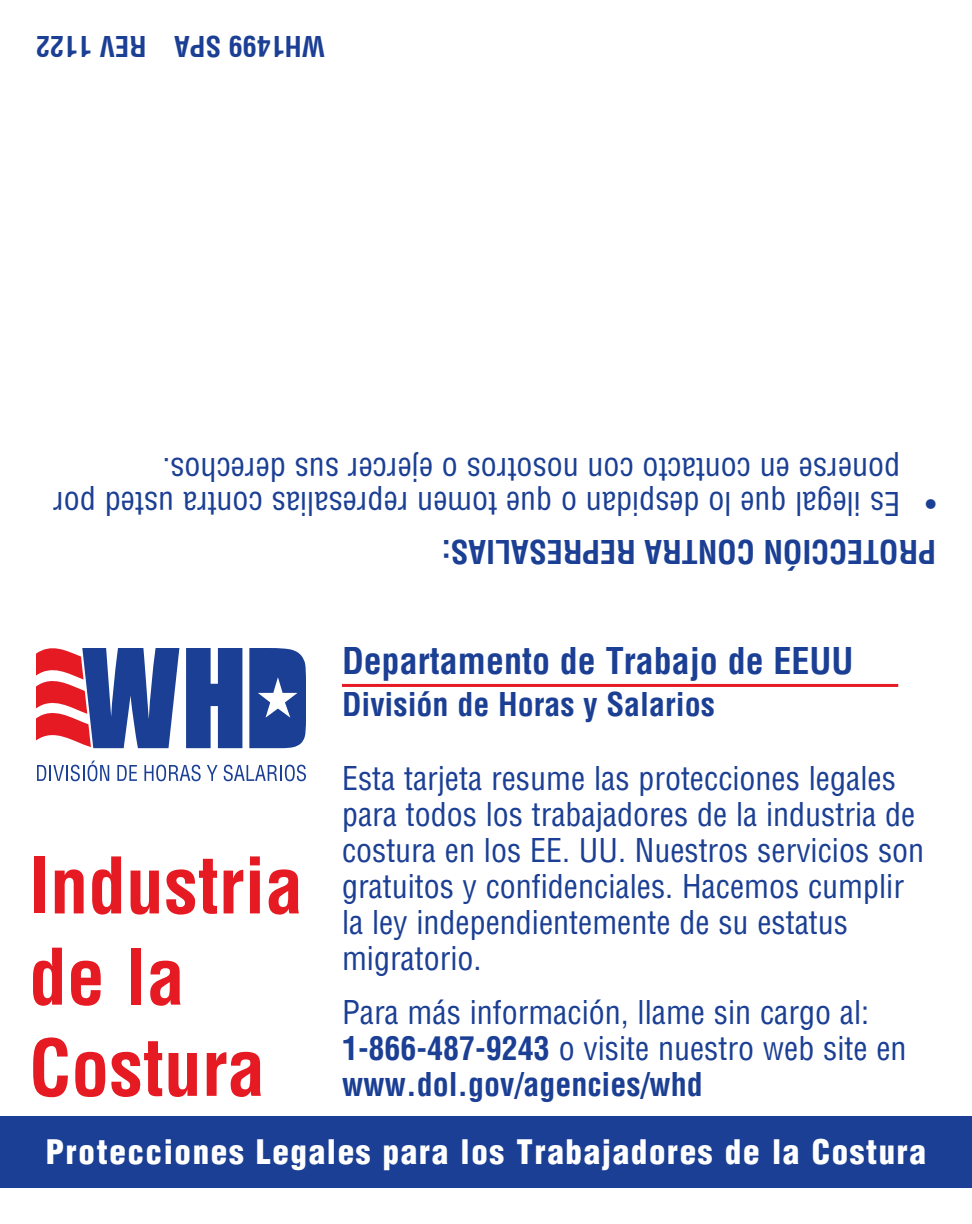
<style>
.page{position:relative;width:972px;height:1224px;background:#fff}
.page>*{position:absolute;margin:0;border:0;box-sizing:border-box;transform-origin:0 0}
.t1{font:700 condensed 76px/91.2px "Helvetica LT Std";color:#e51a23}
.t2{font:700 condensed 36px "Helvetica LT Std";color:#1b3f94}
.t3{font:900 condensed 32.8px "Helvetica LT Std";letter-spacing:.05em;color:#fff}
.t4{font:condensed 32px/36px "Helvetica LT Std";color:#1b3f94}
.Paragraph_Style_2{font:700 condensed 32px "Helvetica LT Std";color:#1b3f94}
.t5{font:700 condensed 28px "Helvetica LT Std";color:#1b3f94}
.s1{font-weight:700}
</style>
<div class="page">
<div style="left:0;top:1116px;width:972px;height:72px;background:#1b3f94"></div>
<hr style="left:342px;top:684px;width:556px;height:3px;background:#e51a23">
<svg style="left:37px;top:761px;width:72px;height:20px"></svg>
<svg style="left:117px;top:765px;width:20px;height:16px"></svg>
<svg style="left:144px;top:765px;width:10px;height:16px"></svg>
<svg style="left:156px;top:765px;width:10px;height:16px"></svg>
<svg style="left:169px;top:765px;width:32px;height:16px"></svg>
<svg style="left:207px;top:765px;width:11px;height:16px"></svg>
<svg style="left:224px;top:765px;width:58px;height:16px"></svg>
<svg style="left:285px;top:765px;width:10px;height:16px"></svg>
<svg style="left:297px;top:765px;width:9px;height:16px"></svg>
<svg style="left:186px;top:648px;width:56px;height:100px;background:#32529e"></svg>
<svg style="left:249px;top:648px;width:57px;height:100px;background:#3857a1"></svg>
<svg style="left:36px;top:648px;width:143px;height:100px"></svg>
<p class="t5" style="left:146px;top:64px;width:112px;rotate:-180deg">REV 1122</p>
<p class="t5" style="left:325px;top:64px;width:152px;rotate:-180deg">WH1499 SPA</p>
<p class="t4" style="left:900px;top:488px;width:739px;rotate:-180deg">ponerse en contacto con nosotros o ejercer sus derechos.</p>
<p class="t4" style="left:900px;top:522px;width:848px;rotate:-180deg">Es ilegal que lo despidan o que tomen represalias contra usted por</p>
<p class="t4" style="left:936px;top:522px;width:12px;rotate:-180deg">•</p>
<p class="Paragraph_Style_2" style="left:936px;top:572px;width:496px;rotate:-180deg">PROTECCIÓN CONTRA REPRESALIAS:</p>
<p class="t1" style="left:29px;top:840px;width:276px">Industria de la<br>Costura</p>
<p class="t2" style="left:342px;top:638px;width:513px">Departamento de Trabajo de EEUU</p>
<p class="Paragraph_Style_2" style="left:342px;top:684px;width:374px">División de Horas y Salarios</p>
<p class="t4" style="left:342px;top:760px;width:584px">Esta tarjeta resume las protecciones legales para todos los trabajadores de la industria de costura en los EE. UU. Nuestros servicios son gratuitos y confidenciales. Hacemos cumplir la ley independientemente de su estatus migratorio.</p>
<p class="t4" style="left:342px;top:994px;width:566px">Para más información, llame sin cargo al:<br><span class="s1">1-866-487-9243</span> o visite nuestro web site en <span class="s1">www.dol.gov/agencies/whd</span></p>
<p class="t3" style="left:46px;top:1131px;width:882px">Protecciones Legales para los Trabajadores de la Costura</p>
</div>
